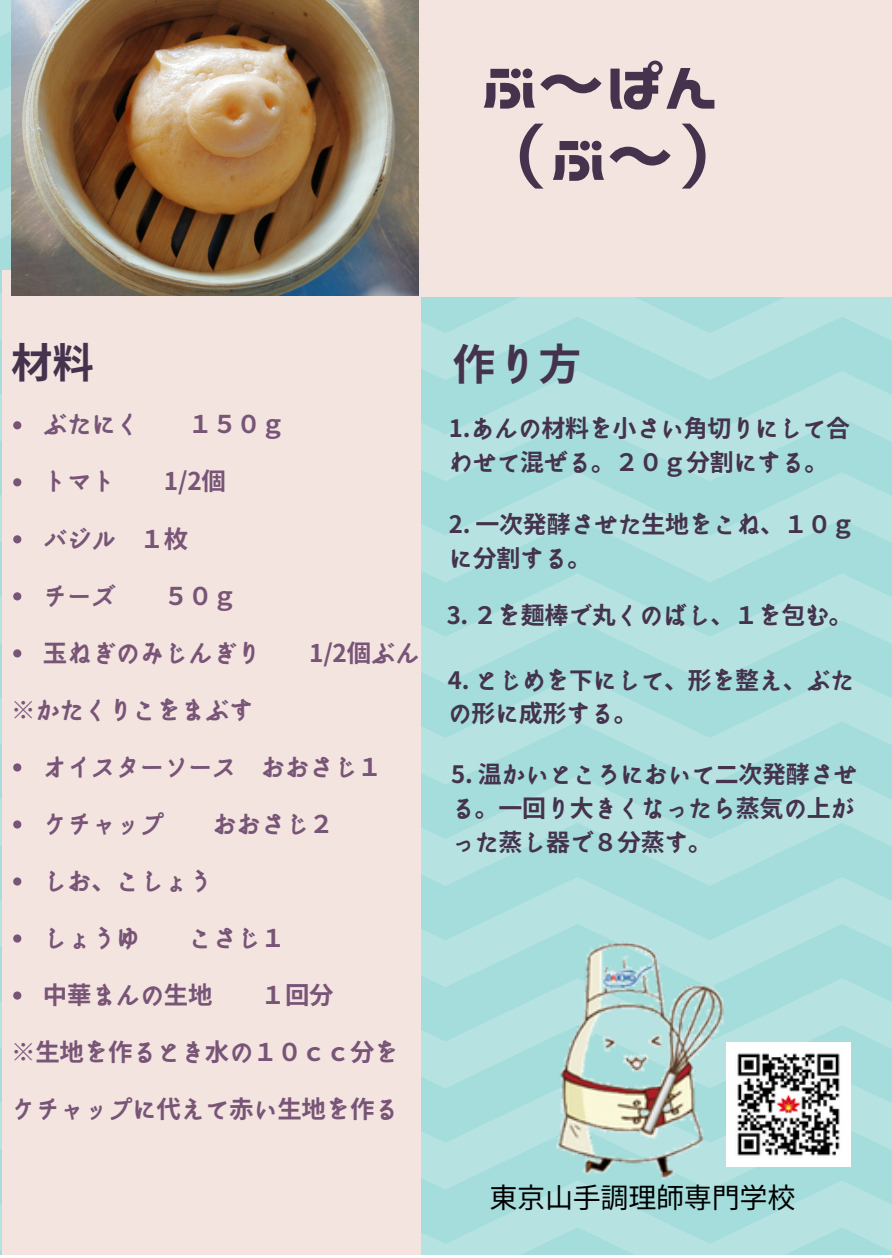
<style>
.page{position:relative;width:892px;height:1258px;background:#fff}
.page>*{position:absolute;margin:0;border:0;box-sizing:border-box;transform-origin:0 0}
.t1{font:69px "Nico Kaku";color:#45334e}
.t2{font:700 42.9px "irohakaku C";color:#45334e}
.t3{font:700 41.4px "irohakaku C";color:#45334e}
.t4{font:28.2px "irohakaku C";letter-spacing:-.01em;color:#000}
.t5{font:700 24.3px "irohakaku C";letter-spacing:-.01em;color:#785577}
.t6{font:700 24px/33.9px "irohakaku C";letter-spacing:-.01em;color:#45334e}
</style>
<div class="page">
<div style="left:0;top:0;width:891px;height:1255px;background:linear-gradient(to bottom,#b0e0de,#ade0df)"></div>
<div style="left:3px;top:270px;width:417px;height:985px;background:#f4e4e0"></div>
<img style="left:11px;top:0;width:408px;height:295px">
<div style="left:419px;top:0;width:472px;height:296px;background:#f4e4e0"></div>
<img style="left:526px;top:940px;width:211px;height:242px">
<img style="left:726px;top:1042px;width:124px;height:124px">
<svg style="left:13px;top:421px;width:8px;height:8px"></svg>
<svg style="left:13px;top:478px;width:8px;height:8px"></svg>
<svg style="left:13px;top:535px;width:8px;height:8px"></svg>
<svg style="left:13px;top:592px;width:8px;height:8px"></svg>
<svg style="left:13px;top:649px;width:8px;height:8px"></svg>
<svg style="left:13px;top:763px;width:8px;height:8px"></svg>
<svg style="left:13px;top:820px;width:8px;height:8px"></svg>
<svg style="left:13px;top:877px;width:8px;height:8px"></svg>
<svg style="left:13px;top:934px;width:8px;height:8px"></svg>
<svg style="left:13px;top:991px;width:8px;height:8px"></svg>
<p class="t1" style="left:481px;top:49px;width:236px">ぶ～ぱん</p>
<p class="t1" style="left:481px;top:122px;width:263px">（ぶ～）</p>
<p class="t3" style="left:11px;top:334px;width:84px">材料</p>
<p class="t5" style="left:43px;top:407px;width:99px">ぶたにく</p>
<p class="t5" style="left:188px;top:407px;width:99px">１５０ｇ</p>
<p class="t5" style="left:43px;top:464px;width:74px">トマト</p>
<p class="t5" style="left:164px;top:464px;width:63px">1/2個</p>
<p class="t5" style="left:43px;top:521px;width:147px">バジル １枚</p>
<p class="t5" style="left:43px;top:578px;width:74px">チーズ</p>
<p class="t5" style="left:164px;top:578px;width:74px">５０ｇ</p>
<p class="t5" style="left:43px;top:635px;width:219px">玉ねぎのみじんぎり</p>
<p class="t5" style="left:309px;top:635px;width:112px">1/2個ぶん</p>
<p class="t5" style="left:11px;top:692px;width:244px">※かたくりこをまぶす</p>
<p class="t5" style="left:43px;top:749px;width:340px">オイスターソース おおさじ１</p>
<p class="t5" style="left:43px;top:806px;width:123px">ケチャップ</p>
<p class="t5" style="left:212px;top:806px;width:123px">おおさじ２</p>
<p class="t5" style="left:43px;top:863px;width:171px">しお、こしょう</p>
<p class="t5" style="left:43px;top:920px;width:99px">しょうゆ</p>
<p class="t5" style="left:188px;top:920px;width:99px">こさじ１</p>
<p class="t5" style="left:43px;top:977px;width:171px">中華まんの生地</p>
<p class="t5" style="left:261px;top:977px;width:74px">１回分</p>
<p class="t5" style="left:11px;top:1034px;width:389px">※生地を作るとき水の１０ｃｃ分を</p>
<p class="t5" style="left:11px;top:1091px;width:389px">ケチャップに代えて赤い生地を作る</p>
<p class="t2" style="left:452px;top:334px;width:130px">作り方</p>
<p class="t6" style="left:449px;top:411px;width:402px">1.あんの材料を小さい角切りにして合わせて混ぜる。２０ｇ分割にする。</p>
<p class="t6" style="left:449px;top:507px;width:407px">2. 一次発酵させた生地をこね、１０ｇに分割する。</p>
<p class="t6" style="left:446px;top:598px;width:407px">3. ２を麺棒で丸くのばし、１を包む。</p>
<p class="t6" style="left:448px;top:662px;width:407px">4. とじめを下にして、形を整え、ぶたの形に成形する。</p>
<p class="t6" style="left:451px;top:757px;width:407px;text-align:justify">5. 温かいところにおいて二次発酵させる。一回り大きくなったら蒸気の上がった蒸し器で８分蒸す。</p>
<p class="t4" style="left:489px;top:1178px;width:307px">東京山手調理師専門学校</p>
</div>
